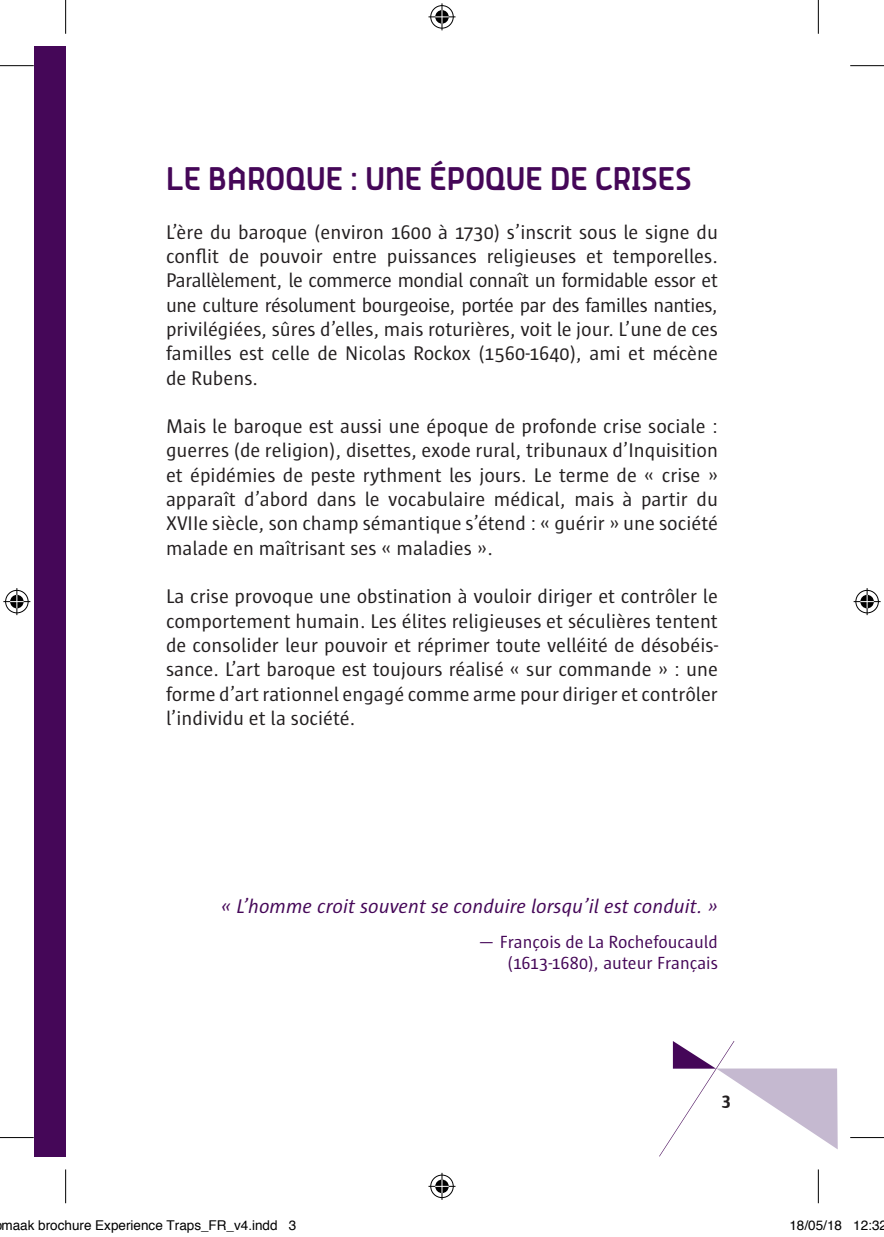
<style>
.page{position:relative;width:884px;height:1237px;background:#fff}
.page>*{position:absolute;margin:0;border:0;box-sizing:border-box;transform-origin:0 0}
.t1{font:29.25px "Antwerpen";letter-spacing:.005em;color:#450758}
.t2{font:20.25px/24.3px "Sun Antwerpen";color:#231f20;text-align:justify}
.t3{font:italic 20.25px "Sun Antwerpen";color:#450758}
.t4{font:18px/21.6px "Sun Antwerpen";color:#450758;text-align:right}
.t5{font:700 18px "Sun Antwerpen";color:#231f20}
.t6{font:13.5px "Helvetica";color:#000}
</style>
<div class="page">
<svg style="left:659px;top:1041px;width:179px;height:115px"></svg>
<div style="left:34px;top:47px;width:32px;height:1109px;background:#450758"></div>
<hr style="left:0;top:65px;width:34px;height:1px;background:#000">
<hr style="left:850px;top:65px;width:34px;height:1px;background:#000">
<hr style="left:0;top:1137px;width:34px;height:1px;background:#000">
<hr style="left:850px;top:1137px;width:34px;height:1px;background:#000">
<hr style="left:65px;top:0;width:1px;height:34px;background:#000">
<hr style="left:65px;top:1169px;width:1px;height:34px;background:#000">
<hr style="left:818px;top:0;width:1px;height:34px;background:#000">
<hr style="left:818px;top:1169px;width:1px;height:34px;background:#000">
<svg style="left:428px;top:3px;width:27px;height:27px"></svg>
<svg style="left:428px;top:1172px;width:27px;height:27px"></svg>
<svg style="left:3px;top:588px;width:27px;height:27px"></svg>
<svg style="left:854px;top:588px;width:27px;height:27px"></svg>
<h1 class="t1" style="left:166px;top:160px;width:527px">LE BAROQUE : UNE ÉPOQUE DE CRISES</h1>
<p class="t2" style="left:166px;top:219px;width:553px">L’ère du baroque (environ 1600 à 1730) s’inscrit sous le signe du conflit de pouvoir entre puissances religieuses et temporelles.<br>Parallèlement, le commerce mondial connaît un formidable essor et une culture résolument bourgeoise, portée par des familles nanties, privilégiées, sûres d’elles, mais roturières, voit le jour. L’une de ces familles est celle de Nicolas Rockox (1560-1640), ami et mécène de Rubens.</p>
<p class="t2" style="left:166px;top:414px;width:553px">Mais le baroque est aussi une époque de profonde crise sociale : guerres (de religion), disettes, exode rural, tribunaux d’Inquisition et épidémies de peste rythment les jours. Le terme de « crise » apparaît d’abord dans le vocabulaire médical, mais à partir du XVIIe siècle, son champ sémantique s’étend : « guérir » une société malade en maîtrisant ses « maladies ».</p>
<p class="t2" style="left:166px;top:584px;width:553px">La crise provoque une obstination à vouloir diriger et contrôler le comportement humain. Les élites religieuses et séculières tentent de consolider leur pouvoir et réprimer toute velléité de désobéis&shy;sance. L’art baroque est toujours réalisé « sur commande » : une forme d’art rationnel engagé comme arme pour diriger et contrôler l’individu et la société.</p>
<p class="t3" style="left:221px;top:895px;width:498px">« L’homme croit souvent se conduire lorsqu’il est conduit. »</p>
<p class="t4" style="left:478px;top:930px;width:242px">— François de La Rochefoucauld (1613-1680), auteur Français</p>
<p class="t5" style="left:722px;top:1089px;width:10px">3</p>
<p class="t6" style="left:2px;top:1215px;width:296px">maak brochure Experience Traps_FR_v4.indd 3</p>
<p class="t6" style="left:789px;top:1215px;width:99px">18/05/18 12:32</p>
</div>
